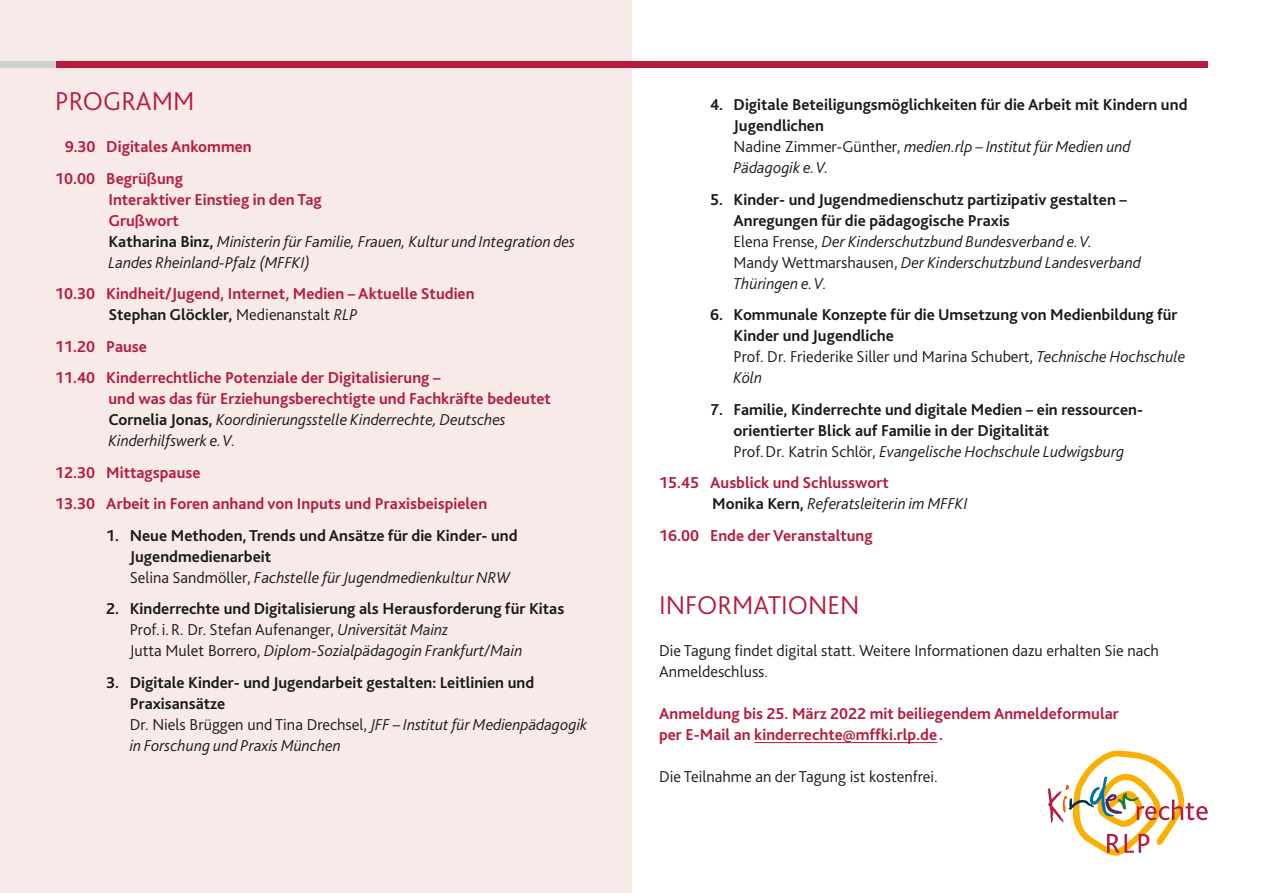
<style>
.page{position:relative;width:1263px;height:893px;background:#fff}
.page>*{position:absolute;margin:0;border:0;box-sizing:border-box;transform-origin:0 0}
.Überschrift{font:300 27px "Bliss 2";color:#b61c3e}
.Programm_2{font:700 16.5px/21px "Bliss 2";color:#1a1a18}
.Fließtext_neu{font:700 16.5px/31.5px "Bliss 2";color:#b61c3e}
.t1{font:italic 300 16.5px/21px "Bliss 2";color:#1a1a18}
.Fließtext_neu-2{font:300 16.5px/21px "Bliss 2";color:#1a1a18}
.Programm{font:700 16.5px/21px "Bliss 2";color:#b61c3e}
.s1{font-weight:700;font-style:normal;color:#b61c3e}
.s2{font-weight:700;font-style:normal}
.s3{color:#1a1a18}
.s4{font-weight:300;color:#1a1a18}
.s5{font-weight:300;font-style:italic;color:#1a1a18}
.s6{font-weight:300}
.s7{font-weight:300;font-style:italic}
</style>
<div class="page">
<div style="left:0;top:0;width:631px;height:893px;background:#f7eae9"></div>
<div style="left:55px;top:62px;width:1153px;height:6px;background:#b61c3e"></div>
<div style="left:0;top:62px;width:55px;height:6px;background:#cfd0d0"></div>
<hr style="left:754px;top:742px;width:183px;height:1px;background:#b61c3e">
<svg style="left:1048px;top:751px;width:160px;height:105px"></svg>
<h1 class="Überschrift" style="left:55px;top:84px;width:141px">PROGRAMM</h1>
<p class="Fließtext_neu" style="left:55px;top:130px;width:198px;text-indent:9px">9.30 Digitales Ankommen<br>10.00 Begrüßung</p>
<p class="t1" style="left:108px;top:188px;width:468px"><span class="s1">Interaktiver Einstieg in den Tag<br>Grußwort<br></span><span class="s2">Katharina Binz,</span> Ministerin für Familie, Frauen, Kultur und Integration des Landes Rheinland-Pfalz (MFFKI)</p>
<p class="Fließtext_neu" style="left:108px;top:283px;width:368px;line-height:21px;text-indent:-53px">10.30 Kindheit/Jugend, Internet, Medien – Aktuelle Studien<br><span class="s3">Stephan Glöckler,</span> <span class="s4">Medienanstalt</span> <span class="s5">RLP</span></p>
<p class="Fließtext_neu" style="left:55px;top:330px;width:387px">11.20 Pause<br>11.40 Kinderrechtliche Potenziale der Digitalisierung –</p>
<p class="t1" style="left:108px;top:388px;width:444px"><span class="s1">und was das für Erziehungsberechtigte und Fachkräfte bedeutet<br></span><span class="s2">Cornelia Jonas,</span> Koordinierungsstelle Kinderrechte, Deutsches<br>Kinderhilfswerk e.V.</p>
<p class="Fließtext_neu" style="left:55px;top:456px;width:433px">12.30 Mittagspause<br>13.30 Arbeit in Foren anhand von Inputs und Praxisbeispielen</p>
<p class="Programm_2" style="left:130px;top:524px;width:389px;text-indent:-23px">1. Neue Methoden, Trends und Ansätze für die Kinder- und<br>Jugendmedienarbeit<br><span class="s6">Selina Sandmöller,</span> <span class="s7">Fachstelle für Jugendmedienkultur NRW</span></p>
<p class="Programm_2" style="left:130px;top:598px;width:436px;text-indent:-23px">2. Kinderrechte und Digitalisierung als Herausforderung für Kitas<br><span class="s6">Prof. i.R. Dr. Stefan Aufenanger,</span> <span class="s7">Universität Mainz<br></span><span class="s6">Jutta Mulet Borrero,</span> <span class="s7">Diplom-Sozialpädagogin Frankfurt/Main</span></p>
<p class="Programm_2" style="left:130px;top:671px;width:459px;text-indent:-23px">3. Digitale Kinder- und Jugendarbeit gestalten: Leitlinien und Praxisansätze<br><span class="s6">Dr. Niels Brüggen und Tina Drechsel,</span> <span class="s7">JFF – Institut für Medienpädagogik in Forschung und Praxis München</span></p>
<p class="Programm_2" style="left:733px;top:94px;width:455px;text-indent:-23px">4. Digitale Beteiligungsmöglichkeiten für die Arbeit mit Kindern und Jugendlichen<br><span class="s6">Nadine Zimmer-Günther,</span> <span class="s7">medien.rlp – Institut für Medien und Pädagogik e.V.</span></p>
<p class="Programm_2" style="left:733px;top:188px;width:409px;text-indent:-23px">5. Kinder- und Jugendmedienschutz partizipativ gestalten – Anregungen für die pädagogische Praxis<br><span class="s6">Elena Frense,</span> <span class="s7">Der Kinderschutzbund Bundesverband e.V.<br></span><span class="s6">Mandy Wettmarshausen,</span> <span class="s7">Der Kinderschutzbund Landesverband Thüringen e.V.</span></p>
<p class="Programm_2" style="left:733px;top:304px;width:453px;text-indent:-23px">6. Kommunale Konzepte für die Umsetzung von Medienbildung für Kinder und Jugendliche<br><span class="s6">Prof. Dr. Friederike Siller und Marina Schubert,</span> <span class="s7">Technische Hochschule Köln</span></p>
<p class="Programm_2" style="left:733px;top:398px;width:409px;text-indent:-23px">7. Familie, Kinderrechte und digitale Medien – ein ressourcen&shy;orientierter Blick auf Familie in der Digitalität<br><span class="s6">Prof.Dr. Katrin Schlör,</span> <span class="s7">Evangelische Hochschule Ludwigsburg</span></p>
<p class="Programm" style="left:712px;top:472px;width:257px;text-indent:-53px">15.45 Ausblick und Schlusswort<br><span class="s3">Monika Kern,</span> <span class="s5">Referatsleiterin im MFFKI</span></p>
<p class="Programm" style="left:659px;top:524px;width:215px">16.00 Ende der Veranstaltung</p>
<p class="Überschrift" style="left:659px;top:588px;width:202px">INFORMATIONEN</p>
<p class="Fließtext_neu-2" style="left:659px;top:640px;width:501px">Die Tagung findet digital statt. Weitere Informationen dazu erhalten Sie nach<br>Anmeldeschluss.</p>
<p class="Fließtext_neu" style="left:659px;top:703px;width:461px;line-height:21px">Anmeldung bis 25. März 2022 mit beiliegendem Anmeldeformular per E-Mail an kinderrechte@mffki.rlp.de.</p>
<p class="Fließtext_neu-2" style="left:659px;top:766px;width:280px">Die Teilnahme an der Tagung ist kostenfrei.</p>
</div>
